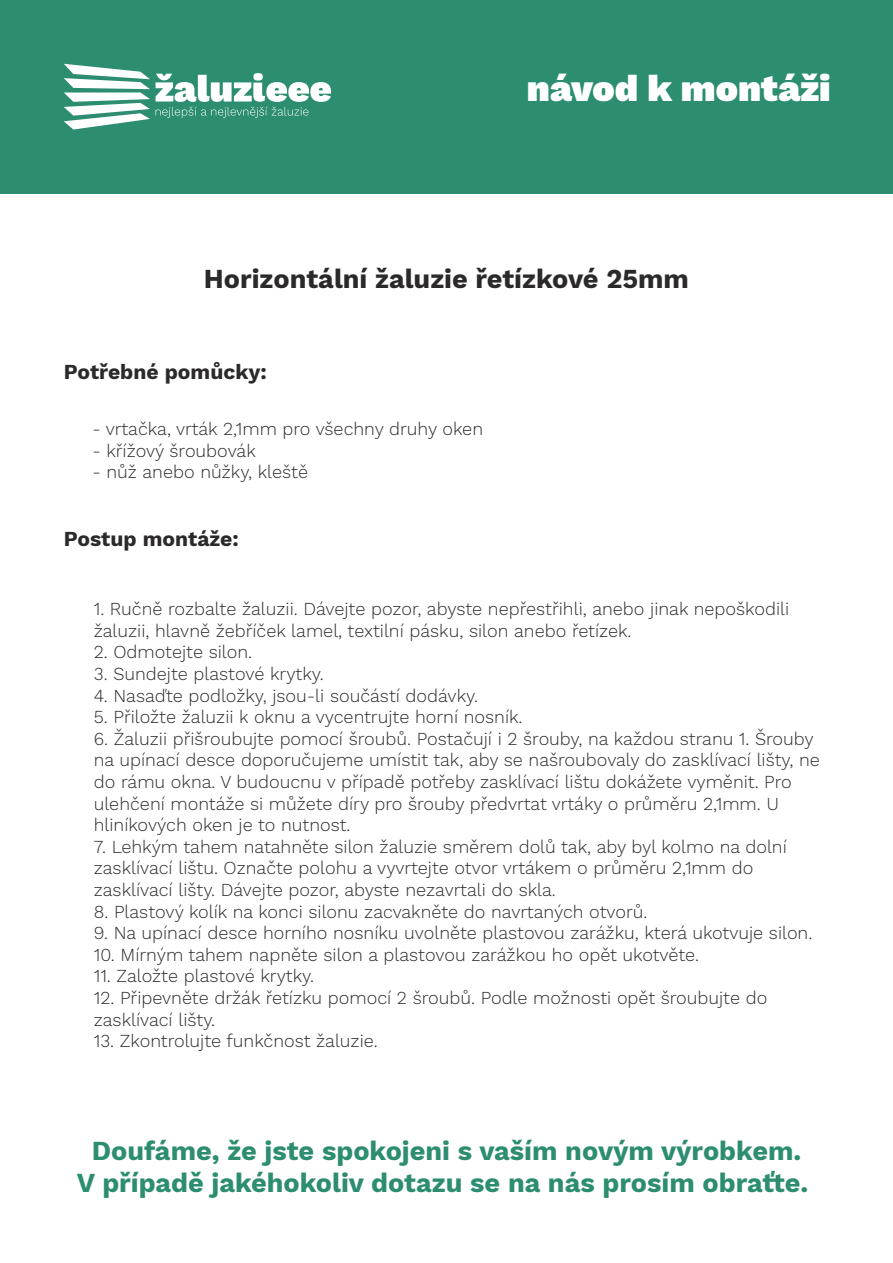
<style>
.page{position:relative;width:893px;height:1263px;background:#fff}
.page>*{position:absolute;margin:0;border:0;box-sizing:border-box;transform-origin:0 0}
.t1{font:900 37.35px "Work Sans";color:#fff}
.t2{font:700 27px/32.4px "Work Sans";color:#2c8d71;text-align:center}
.t3{font:700 27px "Work Sans";color:#2b292a}
.t4{font:700 21px "Work Sans";color:#2b292a}
.t5{font:300 18px/21.6px "Work Sans";color:#2b292a}
</style>
<div class="page">
<div style="left:0;top:0;width:893px;height:193px;background:#2c8d71"></div>
<svg style="left:64px;top:64px;width:86px;height:66px"></svg>
<svg style="left:156px;top:73px;width:175px;height:45px"></svg>
<h1 class="t1" style="left:527px;top:67px;width:305px">návod k montáži</h1>
<h2 class="t3" style="left:204px;top:263px;width:486px">Horizontální žaluzie řetízkové 25mm</h2>
<p class="t4" style="left:64px;top:360px;width:204px">Potřebné pomůcky:</p>
<p class="t5" style="left:92px;top:419px;width:392px">- vrtačka, vrták 2,1mm pro všechny druhy oken</p>
<p class="t5" style="left:92px;top:440px;width:165px">- křížový šroubovák</p>
<p class="t5" style="left:92px;top:462px;width:217px">- nůž anebo nůžky, kleště</p>
<p class="t4" style="left:64px;top:527px;width:177px">Postup montáže:</p>
<p class="t5" style="left:94px;top:599px;width:697px">1. Ručně rozbalte žaluzii. Dávejte pozor, abyste nepřestřihli, anebo jinak nepoškodili žaluzii, hlavně žebříček lamel, textilní pásku, silon anebo řetízek.</p>
<p class="t5" style="left:94px;top:642px;width:160px">2. Odmotejte silon.</p>
<p class="t5" style="left:94px;top:664px;width:231px">3. Sundejte plastové krytky.</p>
<p class="t5" style="left:94px;top:685px;width:386px">4. Nasaďte podložky, jsou-li součástí dodávky.</p>
<p class="t5" style="left:94px;top:707px;width:430px">5. Přiložte žaluzii k oknu a vycentrujte horní nosník.</p>
<p class="t5" style="left:94px;top:729px;width:728px">6. Žaluzii přišroubujte pomocí šroubů. Postačují i 2 šrouby, na každou stranu 1. Šrouby na upínací desce doporučujeme umístit tak, aby se našroubovaly do zasklívací lišty, ne do rámu okna. V budoucnu v případě potřeby zasklívací lištu dokážete vyměnit. Pro ulehčení montáže si můžete díry pro šrouby předvrtat vrtáky o průměru 2,1mm. U hliníkových oken je to nutnost.</p>
<p class="t5" style="left:94px;top:837px;width:695px">7. Lehkým tahem natahněte silon žaluzie směrem dolů tak, aby byl kolmo na dolní zasklívací lištu. Označte polohu a vyvrtejte otvor vrtákem o průměru 2,1mm do zasklívací lišty. Dávejte pozor, abyste nezavrtali do skla.</p>
<p class="t5" style="left:94px;top:901px;width:555px">8. Plastový kolík na konci silonu zacvakněte do navrtaných otvorů.</p>
<p class="t5" style="left:94px;top:923px;width:720px">9. Na upínací desce horního nosníku uvolněte plastovou zarážku, která ukotvuje silon.</p>
<p class="t5" style="left:94px;top:945px;width:607px">10. Mírným tahem napněte silon a plastovou zarážkou ho opět ukotvěte.</p>
<p class="t5" style="left:94px;top:966px;width:222px">11. Založte plastové krytky.</p>
<p class="t5" style="left:94px;top:988px;width:675px">12. Připevněte držák řetízku pomocí 2 šroubů. Podle možnosti opět šroubujte do zasklívací lišty.</p>
<p class="t5" style="left:94px;top:1031px;width:285px">13. Zkontrolujte funkčnost žaluzie.</p>
<h2 class="t2" style="left:77px;top:1136px;width:733px">Doufáme, že jste spokojeni s vaším novým výrobkem.<br>V případě jakéhokoliv dotazu se na nás prosím obraťte.</h2>
</div>
